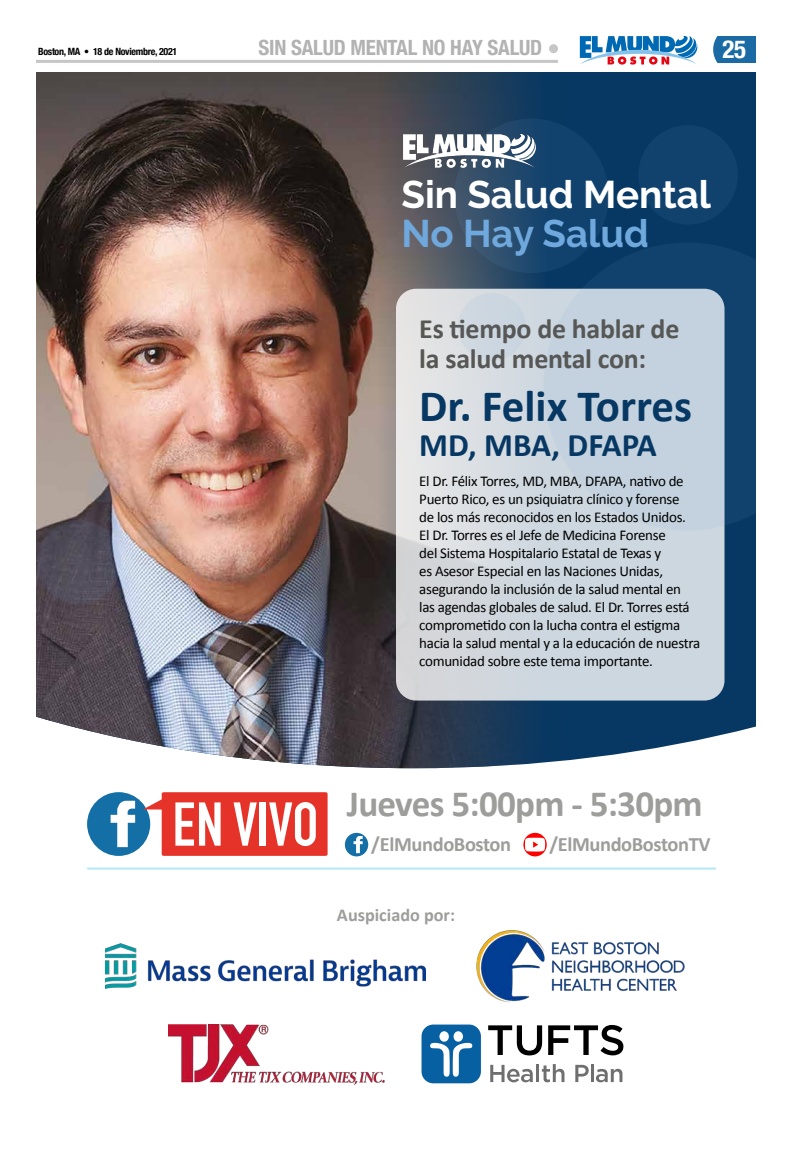
<style>
.page{position:relative;width:792px;height:1152px;background:#fff}
.page>*{position:absolute;margin:0;border:0;box-sizing:border-box;transform-origin:0 0}
.t1{font:64.5px "Roadgeek 2005 Engschrift";letter-spacing:-.01em;color:#fff}
.t2{font:700 45px "Calibri";color:#073863}
.t3{font:700 38.5px "Raleway";color:#fff}
.t4{font:700 38.5px "Raleway";color:#6fa8dd}
.t5{font:700 37.1px "Calibri";letter-spacing:-.02em;color:#9d9d9c}
.t6{font:700 33px "Calibri";color:#073863}
.t7{font:700 27.9px/30px "Calibri";letter-spacing:-.01em;color:#575756}
.t8{font:700 condensed 25px "Helvetica Neue";color:#fff}
.t9{font:700 condensed 21px "Helvetica Neue";letter-spacing:-.01em;color:#b3b2b2}
.t10{font:700 20.4px "Calibri";letter-spacing:-.02em;color:#9d9d9c}
.t11{font:700 18.2px "Calibri";color:#9d9d9c}
.t12{font:15px/18px "Calibri";letter-spacing:-.02em;color:#000}
.t13{font:700 condensed 10px "Helvetica Neue";letter-spacing:-.03em;color:#000}
</style>
<div class="page">
<hr style="left:36px;top:60px;width:522px;height:3px;background:#c6c6c6">
<div style="left:549px;top:44px;width:9px;height:9px;background:#c6c6c6;border-radius:50%"></div>
<svg style="left:713px;top:36px;width:43px;height:27px"></svg>
<svg style="left:580px;top:36px;width:117px;height:29px"></svg>
<svg style="left:565px;top:72px;width:191px;height:689px;background:#1a476e"></svg>
<img style="left:36px;top:72px;width:529px;height:696px">
<div style="left:396px;top:289px;width:329px;height:412px;background:linear-gradient(to right,#dcdee0,#c8d4df);border-radius:20px"></div>
<div style="left:454px;top:119px;width:155px;height:154px;background:linear-gradient(to right,#3f566d,#043c6e);border-radius:50%"></div>
<svg style="left:543px;top:242px;width:213px;height:288px;background:#91a9bd"></svg>
<div style="left:458px;top:293px;width:68px;height:68px;background:#ccd6e0;border-radius:50%"></div>
<div style="left:638px;top:125px;width:100px;height:100px;background:#11426e;border-radius:50%"></div>
<img style="left:403px;top:135px;width:132px;height:32px">
<svg style="left:37px;top:520px;width:84px;height:84px;background:#54505e"></svg>
<svg style="left:87px;top:471px;width:34px;height:32px"></svg>
<svg style="left:137px;top:522px;width:34px;height:27px"></svg>
<div style="left:87px;top:792px;width:63px;height:64px;background:#156fa7;border-radius:50%"></div>
<svg style="left:111px;top:801px;width:24px;height:46px"></svg>
<svg style="left:143px;top:792px;width:185px;height:64px;background:#e4453c"></svg>
<svg style="left:345px;top:833px;width:23px;height:23px"></svg>
<svg style="left:523px;top:833px;width:24px;height:23px"></svg>
<img style="left:106px;top:944px;width:319px;height:44px">
<img style="left:476px;top:930px;width:209px;height:73px">
<img style="left:169px;top:1025px;width:216px;height:59px">
<hr style="left:87px;top:868px;width:629px;height:2px;background:#b3e7fa">
<svg style="left:488px;top:1025px;width:54px;height:30px"></svg>
<svg style="left:548px;top:1025px;width:75px;height:30px"></svg>
<svg style="left:490px;top:1065px;width:43px;height:17px"></svg>
<hr style="left:536px;top:1064px;width:3px;height:18px;background:#706f6f">
<svg style="left:542px;top:1064px;width:22px;height:18px"></svg>
<svg style="left:575px;top:1065px;width:14px;height:17px"></svg>
<hr style="left:591px;top:1064px;width:3px;height:18px;background:#706f6f">
<svg style="left:596px;top:1069px;width:26px;height:13px"></svg>
<div style="left:422px;top:1025px;width:59px;height:58px;background:#0760a2;border-radius:12px"></div>
<div style="left:454px;top:1031px;width:9px;height:11px;background:#fff;border-radius:50%"></div>
<svg style="left:430px;top:1043px;width:42px;height:34px"></svg>
<div style="left:439px;top:1031px;width:10px;height:11px;background:#fff;border-radius:50%"></div>
<p class="t13" style="left:38px;top:43px;width:141px">Boston, MA • 18 de Noviembre, 2021</p>
<h3 class="t9" style="left:258px;top:30px;width:285px">SIN SALUD MENTAL NO HAY SALUD</h3>
<h3 class="t8" style="left:723px;top:28px;width:25px">25</h3>
<h3 class="t3" style="left:402px;top:173px;width:311px">Sin Salud Mental</h3>
<h3 class="t4" style="left:402px;top:211px;width:249px">No Hay Salud</h3>
<h3 class="t7" style="left:419px;top:312px;width:262px">Es tiempo de hablar de la salud mental con:</h3>
<h2 class="t2" style="left:419px;top:378px;width:274px">Dr. Felix Torres</h2>
<h3 class="t6" style="left:419px;top:425px;width:239px">MD, MBA, DFAPA</h3>
<p class="t12" style="left:419px;top:471px;width:282px">El Dr. Félix Torres, MD, MBA, DFAPA, nativo de Puerto Rico, es un psiquiatra clínico y forense<br>de los más reconocidos en los Estados Unidos.<br>El Dr. Torres es el Jefe de Medicina Forense<br>del Sistema Hospitalario Estatal de Texas y<br>es Asesor Especial en las Naciones Unidas, asegurando la inclusión de la salud mental en las agendas globales de salud. El Dr. Torres está comprometido con la lucha contra el estigma hacia la salud mental y a la educación de nuestra comunidad sobre este tema importante.</p>
<h1 class="t1" style="left:172px;top:786px;width:148px">EN VIVO</h1>
<h3 class="t5" style="left:347px;top:781px;width:358px">Jueves 5:00pm - 5:30pm</h3>
<h3 class="t10" style="left:371px;top:831px;width:141px">/ElMundoBoston</h3>
<h3 class="t10" style="left:550px;top:831px;width:162px">/ElMundoBostonTV</h3>
<p class="t11" style="left:337px;top:904px;width:120px">Auspiciado por:</p>
</div>
